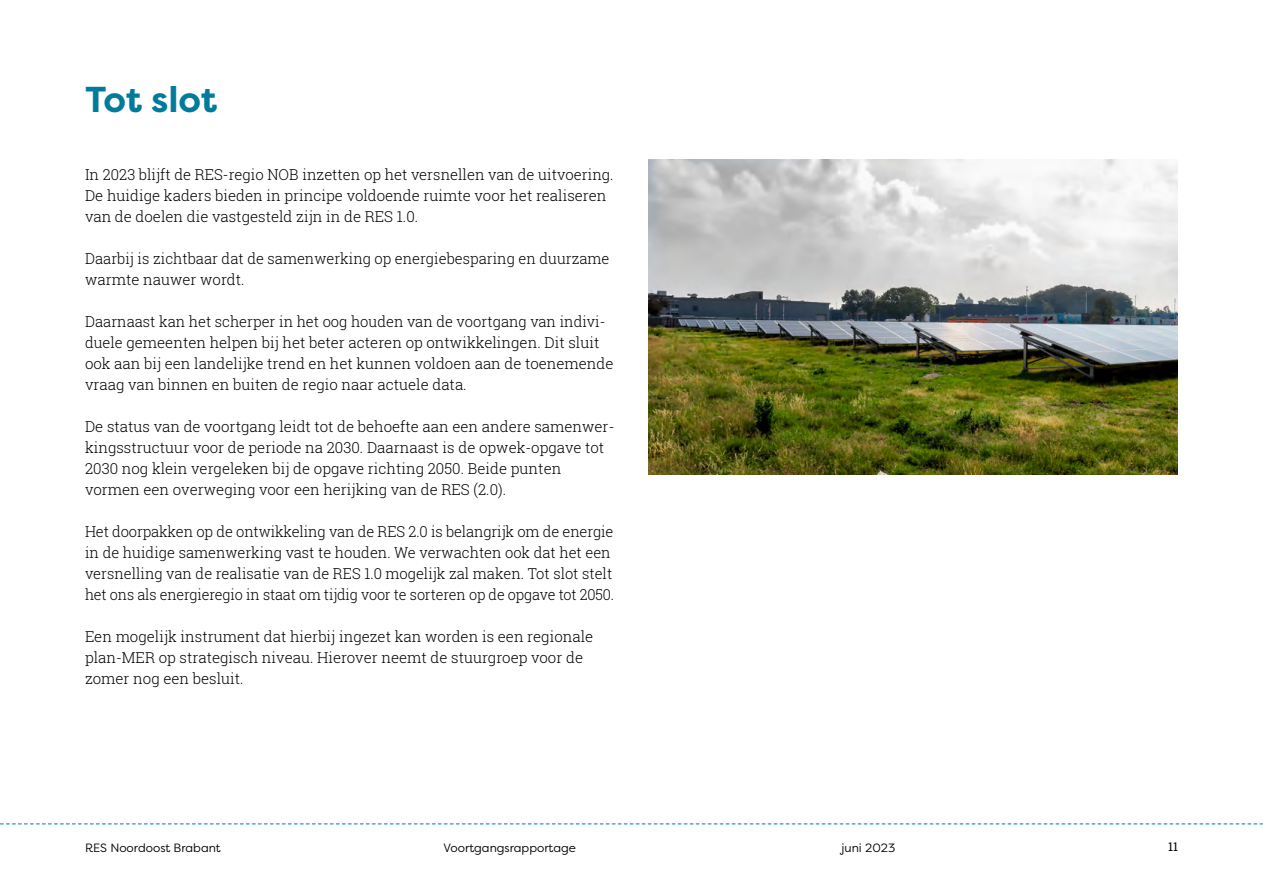
<style>
.page{position:relative;width:1263px;height:893px;background:#fff}
.page>*{position:absolute;margin:0;border:0;box-sizing:border-box;transform-origin:0 0}
._05_Ondertitel{font:700 36px "Filson Pro";letter-spacing:-.01em;color:#007b9b}
._00_Bodytekst{font:300 15px/21px "Roboto Slab";color:#000}
.t1{font:12px "Filson Pro";color:#000}
.t2{font:12px "Roboto Slab";color:#000}
</style>
<div class="page">
<svg style="left:0;top:823px;width:1262px;height:1px"></svg>
<img style="left:648px;top:159px;width:530px;height:315px">
<h2 class="_05_Ondertitel" style="left:85px;top:77px;width:134px">Tot slot</h2>
<p class="_00_Bodytekst" style="left:85px;top:164px;width:530px">In 2023 blijft de RES-regio NOB inzetten op het versnellen van de uitvoering.<br>De huidige kaders bieden in principe voldoende ruimte voor het realiseren van de doelen die vastgesteld zijn in de RES 1.0.</p>
<p class="_00_Bodytekst" style="left:85px;top:248px;width:526px">Daarbij is zichtbaar dat de samenwerking op energiebesparing en duurzame warmte nauwer wordt.</p>
<p class="_00_Bodytekst" style="left:85px;top:311px;width:530px">Daarnaast kan het scherper in het oog houden van de voortgang van indivi&shy;duele gemeenten helpen bij het beter acteren op ontwikkelingen. Dit sluit ook aan bij een landelijke trend en het kunnen voldoen aan de toenemende vraag van binnen en buiten de regio naar actuele data.</p>
<p class="_00_Bodytekst" style="left:85px;top:416px;width:531px">De status van de voortgang leidt tot de behoefte aan een andere samenwer&shy;kingsstructuur voor de periode na 2030. Daarnaast is de opwek-opgave tot 2030 nog klein vergeleken bij de opgave richting 2050. Beide punten vormen een overweging voor een herijking van de RES (2.0).</p>
<p class="_00_Bodytekst" style="left:85px;top:521px;width:531px">Het doorpakken op de ontwikkeling van de RES 2.0 is belangrijk om de energie in de huidige samenwerking vast te houden. We verwachten ook dat het een versnelling van de realisatie van de RES 1.0 mogelijk zal maken. Tot slot stelt het ons als energieregio in staat om tijdig voor te sorteren op de opgave tot 2050.</p>
<p class="_00_Bodytekst" style="left:85px;top:626px;width:510px">Een mogelijk instrument dat hierbij ingezet kan worden is een regionale plan-MER op strategisch niveau. Hierover neemt de stuurgroep voor de zomer nog een besluit.</p>
<p class="t1" style="left:85px;top:840px;width:137px">RES Noordoost Brabant</p>
<p class="t1" style="left:444px;top:840px;width:134px">Voortgangsrapportage</p>
<p class="t1" style="left:841px;top:840px;width:56px">juni 2023</p>
<p class="t2" style="left:1168px;top:838px;width:11px">11</p>
</div>
